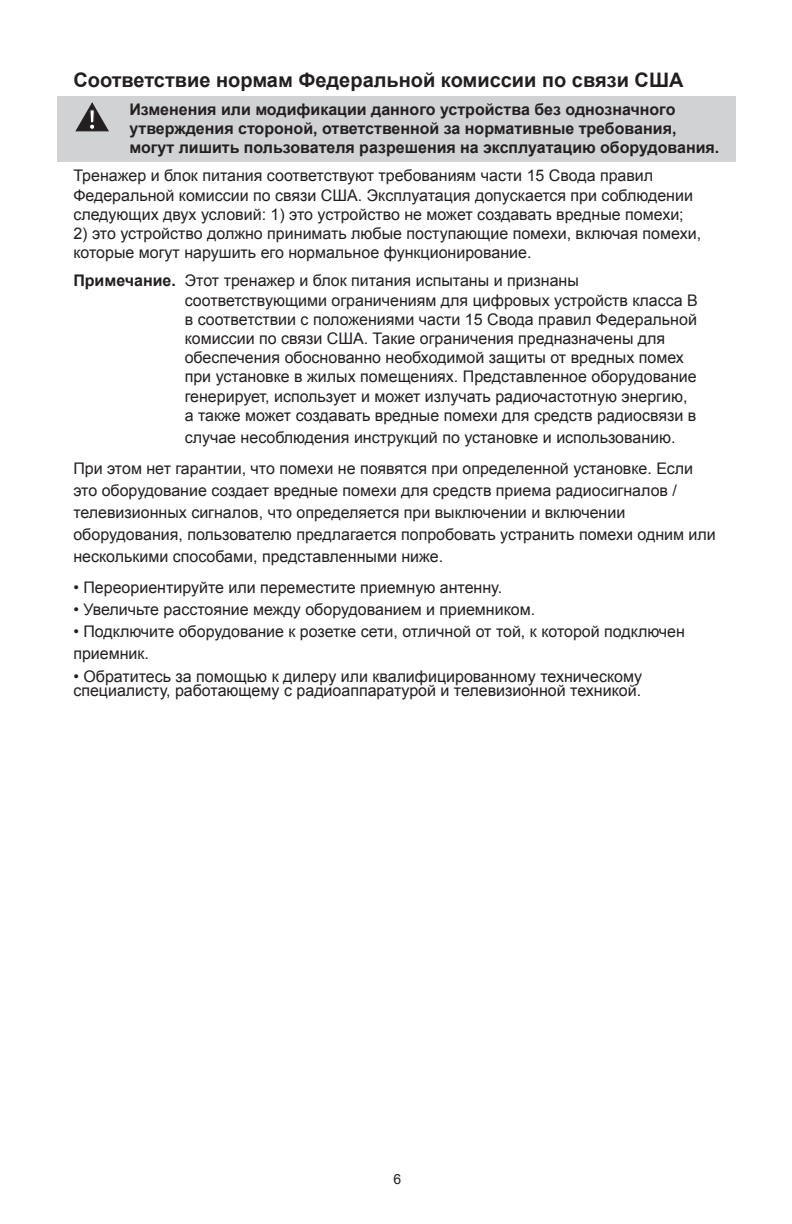
<style>
.page{position:relative;width:792px;height:1224px;background:#fff}
.page>*{position:absolute;margin:0;border:0;box-sizing:border-box;transform-origin:0 0}
.t1{font:700 28.4px "Myriad";color:#fff}
.t2{font:700 20px "Arial";color:#231f20}
.t3{font:16px/19.2px "Arial";color:#231f20}
.t4{font:700 16px/19.2px "Arial";color:#231f20}
.t5{font:14px "Arial";color:#231f20}
.s1{font-weight:700}
</style>
<div class="page">
<div style="left:57px;top:96px;width:678px;height:65px;background:#d1d2d4"></div>
<svg style="left:76px;top:102px;width:33px;height:29px"></svg>
<p class="t2" style="left:73px;top:66px;width:612px">Соответствие нормам Федеральной комиссии по связи США</p>
<h1 class="t1" style="left:88px;top:105px;width:9px">!</h1>
<p class="t4" style="left:129px;top:100px;width:591px">Изменения или модификации данного устройства без однозначного утверждения стороной, ответственной за нормативные требования, могут лишить пользователя разрешения на эксплуатацию оборудования.</p>
<p class="t3" style="left:73px;top:166px;width:621px">Тренажер и блок питания соответствуют требованиям части 15 Свода правил<br>Федеральной комиссии по связи США. Эксплуатация допускается при соблюдении следующих двух условий: 1) это устройство не может создавать вредные помехи;</p>
<p class="t3" style="left:73px;top:224px;width:629px">2) это устройство должно принимать любые поступающие помехи, включая помехи, которые могут нарушить его нормальное функционирование.</p>
<p class="t3" style="left:185px;top:271px;width:515px;text-indent:-111px"><span class="s1">Примечание.</span> Этот тренажер и блок питания испытаны и признаны соответствующими ограничениям для цифровых устройств класса B в соответствии с положениями части 15 Свода правил Федеральной комиссии по связи США. Такие ограничения предназначены для обеспечения обоснованно необходимой защиты от вредных помех при установке в жилых помещениях. Представленное оборудование генерирует, использует и может излучать радиочастотную энергию, а также может создавать вредные помехи для средств радиосвязи в</p>
<p class="t3" style="left:73px;top:422px;width:621px;line-height:31px;text-indent:111px">случае несоблюдения инструкций по установке и использованию.<br>При этом нет гарантии, что помехи не появятся при определенной установке. Если</p>
<p class="t3" style="left:73px;top:479px;width:644px;line-height:22px">это оборудование создает вредные помехи для средств приема радиосигналов / телевизионных сигналов, что определяется при выключении и включении оборудования, пользователю предлагается попробовать устранить помехи одним или несколькими способами, представленными ниже.</p>
<p class="t3" style="left:73px;top:578px;width:430px">• Переориентируйте или переместите приемную антенну.</p>
<p class="t3" style="left:73px;top:600px;width:463px">• Увеличьте расстояние между оборудованием и приемником.</p>
<p class="t3" style="left:73px;top:620px;width:613px;line-height:22px">• Подключите оборудование к розетке сети, отличной от той, к которой подключен приемник.</p>
<p class="t3" style="left:73px;top:669px;width:570px;line-height:14px">• Обратитесь за помощью к дилеру или квалифицированному техническому специалисту, работающему с радиоаппаратурой и телевизионной техникой.</p>
<p class="t5" style="left:394px;top:1170px;width:9px">6</p>
</div>
